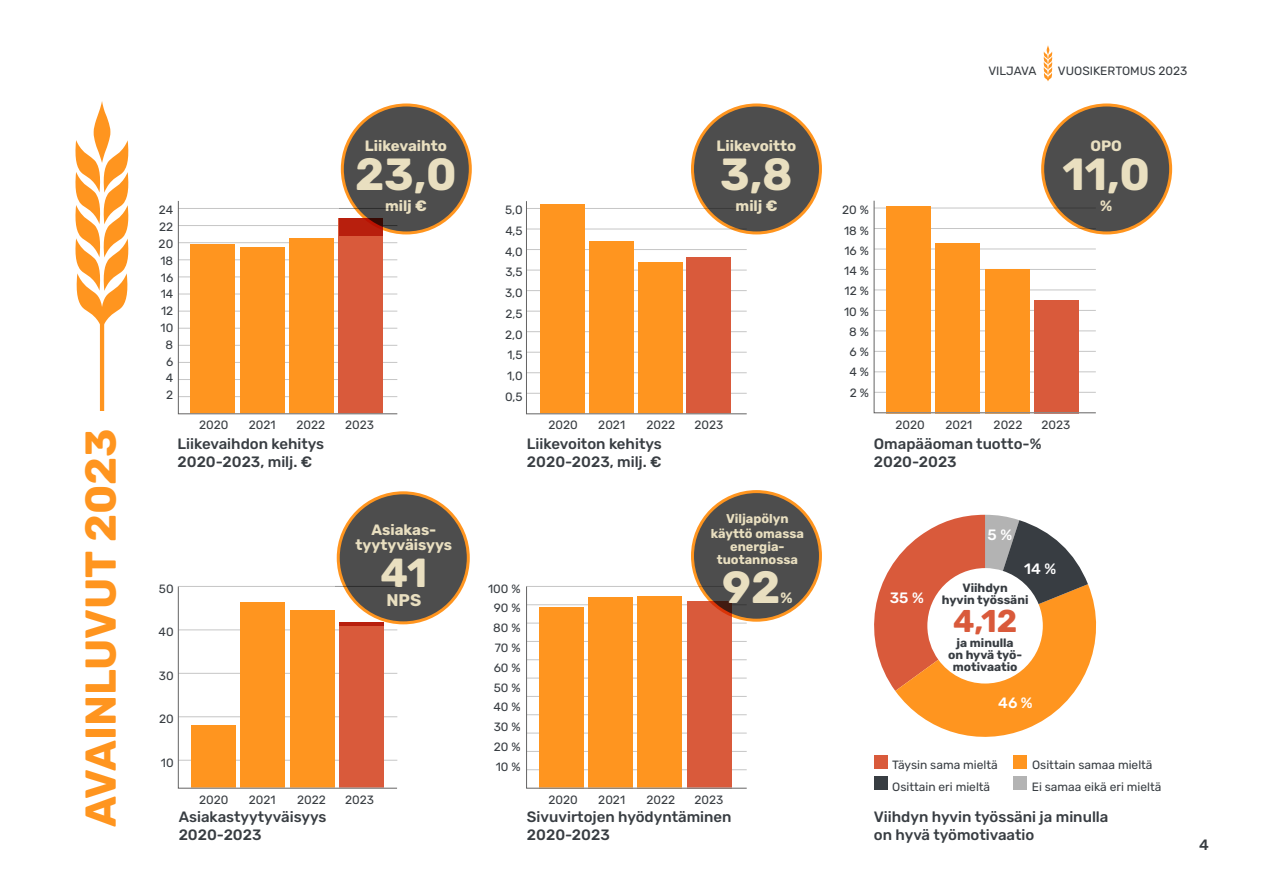
<style>
.page{position:relative;width:1263px;height:893px;background:#fff}
.page>*{position:absolute;margin:0;border:0;box-sizing:border-box;transform-origin:0 0}
.t1{font:700 45px "Rubik";color:#e9dfc0}
.t2{font:700 43.2px "Rubik";color:#ff951f}
.t3{font:700 40.65px "Rubik";color:#e9dfc0}
.t4{font:700 31.5px "Rubik";color:#d95a3b}
.t5{font:700 16.95px "Rubik";color:#e9dfc0}
.t6{font:500 15px/18px "Rubik";color:#383d42}
.t7{font:700 15px/15px "Rubik";color:#e9dfc0;text-align:center}
.t8{font:500 15px "Rubik";color:#fff}
.t9{font:700 12.75px/15px "Rubik";color:#e9dfc0;text-align:center}
.t10{font:12px/16.8px "Rubik";color:#383d42;text-align:justify}
.t11{font:700 12px/12px "Rubik";color:#383d42;text-align:center}
.s1{font-weight:500;font-size:15px;color:#fff}
</style>
<div class="page">
<svg style="left:1043px;top:45px;width:9px;height:36px"></svg>
<svg style="left:874px;top:515px;width:223px;height:222px"></svg>
<svg style="left:75px;top:101px;width:54px;height:310px"></svg>
<svg style="left:177px;top:586px;width:221px;height:203px"></svg>
<svg style="left:526px;top:586px;width:221px;height:203px"></svg>
<svg style="left:873px;top:200px;width:224px;height:214px"></svg>
<div style="left:1043px;top:105px;width:128px;height:128px;background:#4d4d4d;border-radius:50%"></div>
<div style="left:1041px;top:103px;width:131px;height:131px;border:3px solid #ff951f;border-radius:50%"></div>
<svg style="left:177px;top:200px;width:221px;height:215px"></svg>
<svg style="left:526px;top:200px;width:221px;height:215px"></svg>
<div style="left:692px;top:105px;width:128px;height:128px;background:#4d4d4d;border-radius:50%"></div>
<div style="left:691px;top:103px;width:131px;height:131px;border:3px solid #ff951f;border-radius:50%"></div>
<div style="left:874px;top:755px;width:14px;height:14px;background:#d95a3b"></div>
<div style="left:1013px;top:755px;width:14px;height:14px;background:#ff951f"></div>
<div style="left:1013px;top:776px;width:14px;height:14px;background:#b3b3b3"></div>
<div style="left:874px;top:776px;width:14px;height:14px;background:#383d42"></div>
<div style="left:692px;top:492px;width:128px;height:128px;background:#4d4d4d;border-radius:50%"></div>
<div style="left:691px;top:490px;width:131px;height:132px;border:3px solid #ff951f;border-radius:50%"></div>
<div style="left:338px;top:493px;width:130px;height:130px;background:#4d4d4d;border-radius:50%"></div>
<div style="left:337px;top:491px;width:133px;height:133px;border:3px solid #ff951f;border-radius:50%"></div>
<div style="left:342px;top:105px;width:128px;height:128px;background:#4d4d4d;border-radius:50%"></div>
<div style="left:341px;top:103px;width:131px;height:131px;border:3px solid #ff951f;border-radius:50%"></div>
<h2 class="t2" style="left:76px;top:827px;width:400px;rotate:-90deg">AVAINLUVUT 2023</h2>
<p class="t10" style="left:159px;top:202px;width:16px;text-align:right">24<br>22<br>20<br>18<br>16<br>14<br>12<br>10<br>8<br>6<br>4<br>2</p>
<p class="t7" style="left:365px;top:138px;width:84px">Liikevaihto</p>
<h1 class="t1" style="left:355px;top:148px;width:103px">23,0</h1>
<p class="t7" style="left:385px;top:198px;width:43px">milj €</p>
<p class="t10" style="left:199px;top:417px;width:31px">2020</p>
<p class="t10" style="left:249px;top:417px;width:28px">2021</p>
<p class="t10" style="left:296px;top:417px;width:30px">2022</p>
<p class="t10" style="left:345px;top:417px;width:30px">2023</p>
<p class="t6" style="left:178px;top:435px;width:148px">Liikevaihdon kehitys<br>2020-2023, milj. €</p>
<p class="t10" style="left:159px;top:580px;width:16px">50</p>
<p class="t10" style="left:159px;top:624px;width:17px">40</p>
<p class="t10" style="left:159px;top:667px;width:16px">30</p>
<p class="t10" style="left:159px;top:711px;width:16px">20</p>
<p class="t10" style="left:161px;top:754px;width:14px">10</p>
<p class="t7" style="left:356px;top:522px;width:98px">Asiakas&shy;tyytyväisyys</p>
<h3 class="t3" style="left:380px;top:549px;width:48px">41</h3>
<h3 class="t5" style="left:386px;top:590px;width:36px">nps</h3>
<p class="t10" style="left:199px;top:792px;width:31px">2020</p>
<p class="t10" style="left:249px;top:792px;width:28px">2021</p>
<p class="t10" style="left:297px;top:792px;width:30px">2022</p>
<p class="t10" style="left:345px;top:792px;width:30px">2023</p>
<p class="t6" style="left:179px;top:808px;width:149px">Asiakastyytyväisyys<br>2020-2023</p>
<p class="t7" style="left:717px;top:138px;width:81px">Liikevoitto</p>
<h1 class="t1" style="left:720px;top:148px;width:74px">3,8</h1>
<p class="t10" style="left:505px;top:202px;width:19px">5,0</p>
<p class="t7" style="left:736px;top:198px;width:43px">milj €</p>
<p class="t10" style="left:505px;top:221px;width:19px;line-height:20.7px">4,5<br>4,0<br>3,5<br>3,0<br>2,5<br>2,0<br>1,5<br>1,0<br>0,5</p>
<p class="t10" style="left:548px;top:417px;width:31px">2020</p>
<p class="t10" style="left:598px;top:417px;width:28px">2021</p>
<p class="t10" style="left:646px;top:417px;width:30px">2022</p>
<p class="t10" style="left:694px;top:417px;width:30px">2023</p>
<p class="t6" style="left:527px;top:435px;width:136px">Liikevoiton kehitys<br>2020-2023, milj. €</p>
<p class="t10" style="left:493px;top:579px;width:29px;line-height:19.8px;text-indent:-5px">100 % 90 % 80 % 70 % 60 % 50 % 40 % 30 % 20 % 10 %</p>
<p class="t9" style="left:711px;top:511px;width:95px">Viljapölyn käyttö omassa</p>
<p class="t9" style="left:717px;top:540px;width:83px;line-height:13px">energia&shy;tuotannossa</p>
<h1 class="t1" style="left:722px;top:561px;width:60px">92</h1>
<p class="t7" style="left:780px;top:591px;width:14px">%</p>
<p class="t10" style="left:548px;top:792px;width:31px">2020</p>
<p class="t10" style="left:598px;top:792px;width:28px">2021</p>
<p class="t10" style="left:646px;top:792px;width:30px">2022</p>
<p class="t10" style="left:694px;top:792px;width:30px">2023</p>
<p class="t6" style="left:527px;top:808px;width:206px">Sivuvirtojen hyödyntäminen<br>2020-2023</p>
<p class="t10" style="left:988px;top:63px;width:50px">VILJAVA</p>
<p class="t10" style="left:1058px;top:63px;width:131px">VUOSIKERTOMUS 2023</p>
<p class="t7" style="left:1090px;top:138px;width:33px">OPO</p>
<h1 class="t1" style="left:1062px;top:148px;width:89px">11,0</h1>
<p class="t10" style="left:842px;top:202px;width:28px">20 %</p>
<p class="t7" style="left:1100px;top:198px;width:14px">%</p>
<p class="t10" style="left:844px;top:221px;width:26px;line-height:20.2px;text-align:center">18 %<br>16 %<br>14 %<br>12 %<br>10 %<br>8 %<br>6 %<br>4 %<br>2 %</p>
<p class="t10" style="left:895px;top:417px;width:31px">2020</p>
<p class="t10" style="left:945px;top:417px;width:28px">2021</p>
<p class="t10" style="left:994px;top:417px;width:30px">2022</p>
<p class="t10" style="left:1041px;top:417px;width:30px">2023</p>
<p class="t6" style="left:874px;top:435px;width:169px">Omapääoman tuotto-%<br>2020-2023</p>
<p class="t8" style="left:988px;top:526px;width:26px">5 %</p>
<p class="t8" style="left:1024px;top:560px;width:33px">14 %</p>
<p class="t11" style="left:890px;top:582px;width:140px;text-align:left;text-indent:73px">Viihdyn<br><span class="s1">35 %</span> hyvin työssäni</p>
<h3 class="t4" style="left:953px;top:603px;width:66px">4,12</h3>
<p class="t11" style="left:948px;top:637px;width:76px">ja minulla on hyvä työ&shy;motivaatio</p>
<p class="t8" style="left:998px;top:694px;width:36px">46 %</p>
<p class="t10" style="left:892px;top:757px;width:107px">Täysin sama mieltä</p>
<p class="t10" style="left:1032px;top:757px;width:122px">Osittain samaa mieltä</p>
<p class="t10" style="left:892px;top:778px;width:99px">Osittain eri mieltä</p>
<p class="t10" style="left:1032px;top:778px;width:131px">Ei samaa eikä eri mieltä</p>
<p class="t6" style="left:874px;top:808px;width:236px">Viihdyn hyvin työssäni ja minulla on hyvä työmotivaatio</p>
<p class="t6" style="left:1199px;top:837px;width:11px">4</p>
</div>
